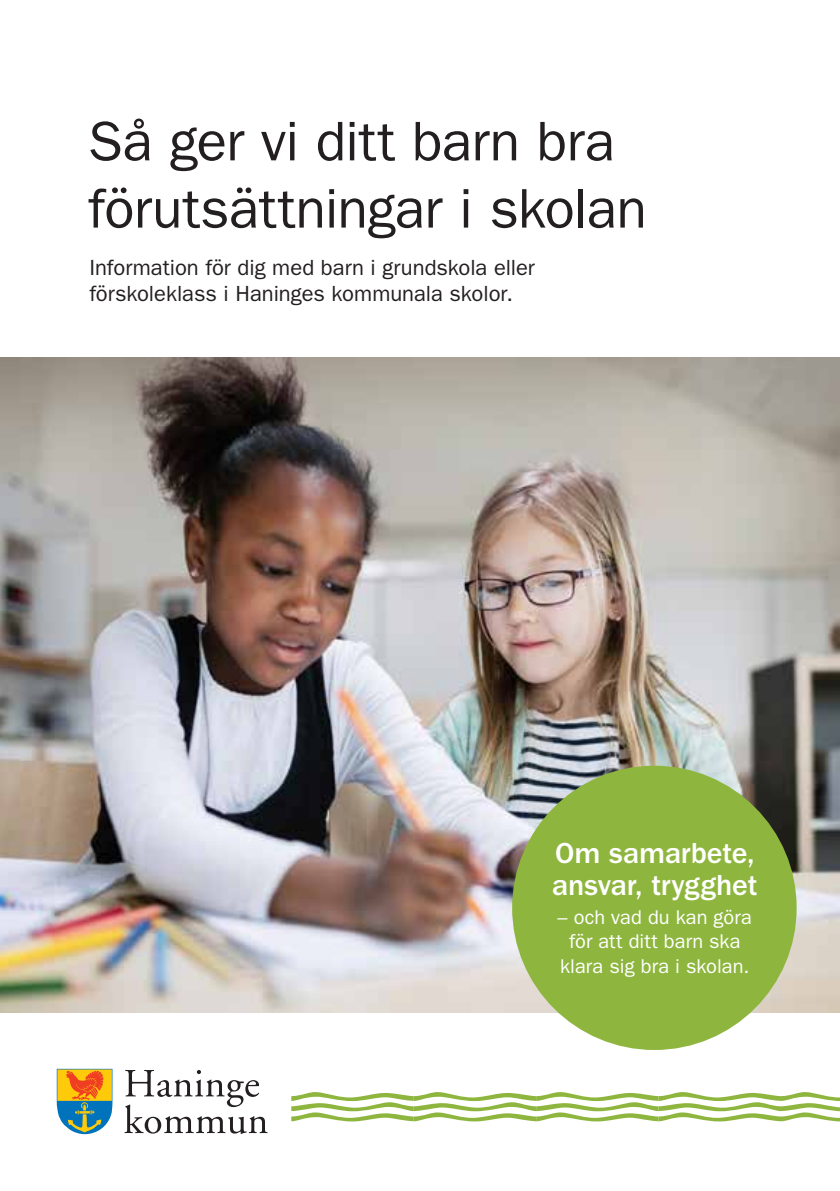
<style>
.page{position:relative;width:840px;height:1191px;background:#fff}
.page>*{position:absolute;margin:0;border:0;box-sizing:border-box;transform-origin:0 0}
.t1{font:56px/67.2px "ITC Franklin Gothic Std";letter-spacing:-.01em;color:#231f20}
.t2{font:500 30px/32.6px "ITC Franklin Gothic Std";letter-spacing:-.005em;color:#fff}
.t3{font:22px/26.4px "ITC Franklin Gothic Std";color:#231f20}
.t4{font:20px/24px "ITC Franklin Gothic Std";letter-spacing:.005em;color:#fff;text-align:center}
</style>
<div class="page">
<svg style="left:124px;top:1070px;width:143px;height:64px"></svg>
<svg style="left:57px;top:1068px;width:55px;height:66px;background:#a09966"></svg>
<svg style="left:291px;top:1092px;width:548px;height:29px"></svg>
<img style="left:0;top:357px;width:839px;height:655px">
<div style="left:512px;top:765px;width:284px;height:285px;background:#8eb63e;border-radius:50%"></div>
<h1 class="t1" style="left:88px;top:108px;width:560px">Så ger vi ditt barn bra förutsättningar i skolan</h1>
<p class="t3" style="left:89px;top:254px;width:447px">Information för dig med barn i grundskola eller förskoleklass i Haninges kommunala skolor.</p>
<h2 class="t2" style="left:552px;top:836px;width:206px">Om samarbete, ansvar, trygghet</h2>
<p class="t4" style="left:557px;top:905px;width:196px">– och vad du kan göra för att ditt barn ska klara sig bra i skolan.</p>
</div>
